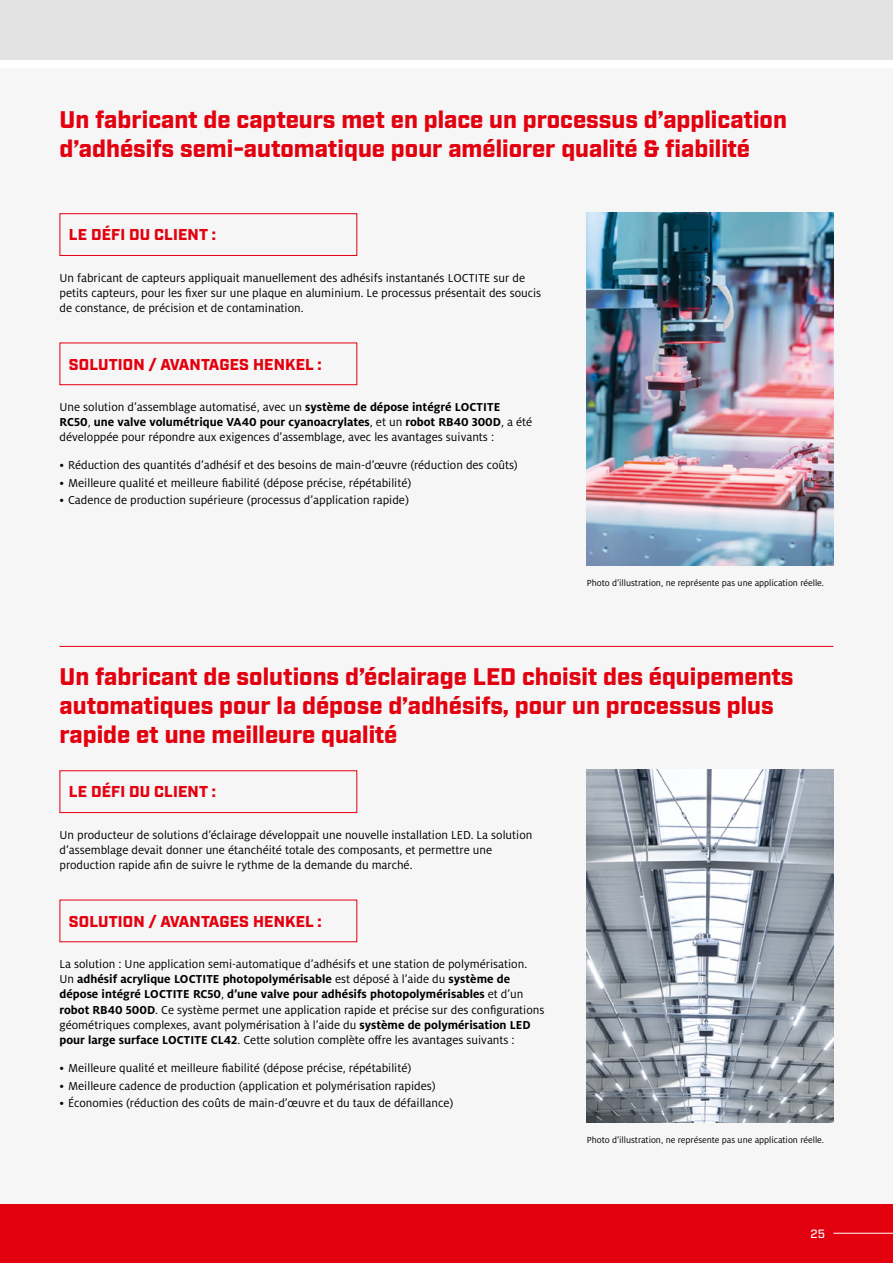
<style>
.page{position:relative;width:893px;height:1263px;background:#fff}
.page>*{position:absolute;margin:0;border:0;box-sizing:border-box;transform-origin:0 0}
.t1{font:900 24px/28.8px "Industry";color:#e3000f}
.t2{font:900 15.75px "Industry";letter-spacing:.01em;color:#e3000f}
.t3{font:12.75px/15.3px "Henkel Milo";color:#000}
.t4{font:500 12px "Industry";color:#fff}
.t5{font:9.75px "Henkel Milo";color:#000}
.s1{font-weight:700}
</style>
<div class="page">
<div style="left:0;top:1203px;width:893px;height:60px;background:#e3000f"></div>
<hr style="left:833px;top:1233px;width:60px;height:1px;background:#fff">
<div style="left:0;top:0;width:893px;height:60px;background:#e3e3e3"></div>
<div style="left:0;top:68px;width:893px;height:1135px;background:#f6f6f6"></div>
<img style="left:587px;top:770px;width:246px;height:353px">
<img style="left:587px;top:213px;width:246px;height:353px">
<hr style="left:60px;top:646px;width:773px;height:1px;background:#e3000f">
<div style="left:60px;top:770px;width:297px;height:43px;border:1px solid #e3000f"></div>
<div style="left:60px;top:213px;width:297px;height:43px;border:1px solid #e3000f"></div>
<div style="left:60px;top:343px;width:297px;height:42px;border:1px solid #e3000f"></div>
<h1 class="t1" style="left:60px;top:107px;width:729px">Un fabricant de capteurs met en place un processus d’application d’adhésifs semi-automatique pour améliorer qualité &amp; fiabilité</h1>
<p class="t2" style="left:69px;top:225px;width:148px">LE DÉFI DU CLIENT :</p>
<p class="t3" style="left:60px;top:270px;width:483px">Un fabricant de capteurs appliquait manuellement des adhésifs instantanés LOCTITE sur de petits capteurs, pour les fixer sur une plaque en aluminium. Le processus présentait des soucis de constance, de précision et de contamination.</p>
<p class="t2" style="left:69px;top:355px;width:254px">SOLUTION / AVANTAGES HENKEL :</p>
<p class="t3" style="left:60px;top:399px;width:474px">Une solution d’assemblage automatisé, avec un <span class="s1">système de dépose intégré LOCTITE<br>RC50</span>, <span class="s1">une valve volumétrique VA40 pour cyanoacrylates</span>, et un <span class="s1">robot RB40 300D</span>, a été développée pour répondre aux exigences d’assemblage, avec les avantages suivants :</p>
<p class="t3" style="left:60px;top:458px;width:460px">• Réduction des quantités d’adhésif et des besoins de main-d’œuvre (réduction des coûts)</p>
<p class="t3" style="left:60px;top:475px;width:353px">• Meilleure qualité et meilleure fiabilité (dépose précise, répétabilité)</p>
<p class="t3" style="left:60px;top:493px;width:351px">• Cadence de production supérieure (processus d’application rapide)</p>
<p class="t5" style="left:587px;top:578px;width:239px">Photo d’illustration, ne représente pas une application réelle.</p>
<h1 class="t1" style="left:60px;top:664px;width:735px">Un fabricant de solutions d’éclairage LED choisit des équipements automatiques pour la dépose d’adhésifs, pour un processus plus rapide et une meilleure qualité</h1>
<p class="t2" style="left:69px;top:782px;width:148px">LE DÉFI DU CLIENT :</p>
<p class="t3" style="left:60px;top:827px;width:474px">Un producteur de solutions d’éclairage développait une nouvelle installation LED. La solution d’assemblage devait donner une étanchéité totale des composants, et permettre une production rapide afin de suivre le rythme de la demande du marché.</p>
<p class="t2" style="left:69px;top:912px;width:254px">SOLUTION / AVANTAGES HENKEL :</p>
<p class="t3" style="left:60px;top:956px;width:486px">La solution : Une application semi-automatique d’adhésifs et une station de polymérisation.<br>Un <span class="s1">adhésif acrylique LOCTITE photopolymérisable</span> est déposé à l’aide du <span class="s1">système de dépose intégré LOCTITE RC50</span>, <span class="s1">d’une valve pour adhésifs photopolymérisables</span> et d’un <span class="s1">robot RB40 500D</span>. Ce système permet une application rapide et précise sur des configurations géométriques complexes, avant polymérisation à l’aide du <span class="s1">système de polymérisation LED pour large surface LOCTITE CL42</span>. Cette solution complète offre les avantages suivants :</p>
<p class="t3" style="left:60px;top:1061px;width:353px">• Meilleure qualité et meilleure fiabilité (dépose précise, répétabilité)</p>
<p class="t3" style="left:60px;top:1078px;width:378px">• Meilleure cadence de production (application et polymérisation rapides)</p>
<p class="t3" style="left:60px;top:1096px;width:395px">• Économies (réduction des coûts de main-d’œuvre et du taux de défaillance)</p>
<p class="t5" style="left:587px;top:1135px;width:239px">Photo d’illustration, ne représente pas une application réelle.</p>
<p class="t4" style="left:810px;top:1226px;width:16px">25</p>
</div>
